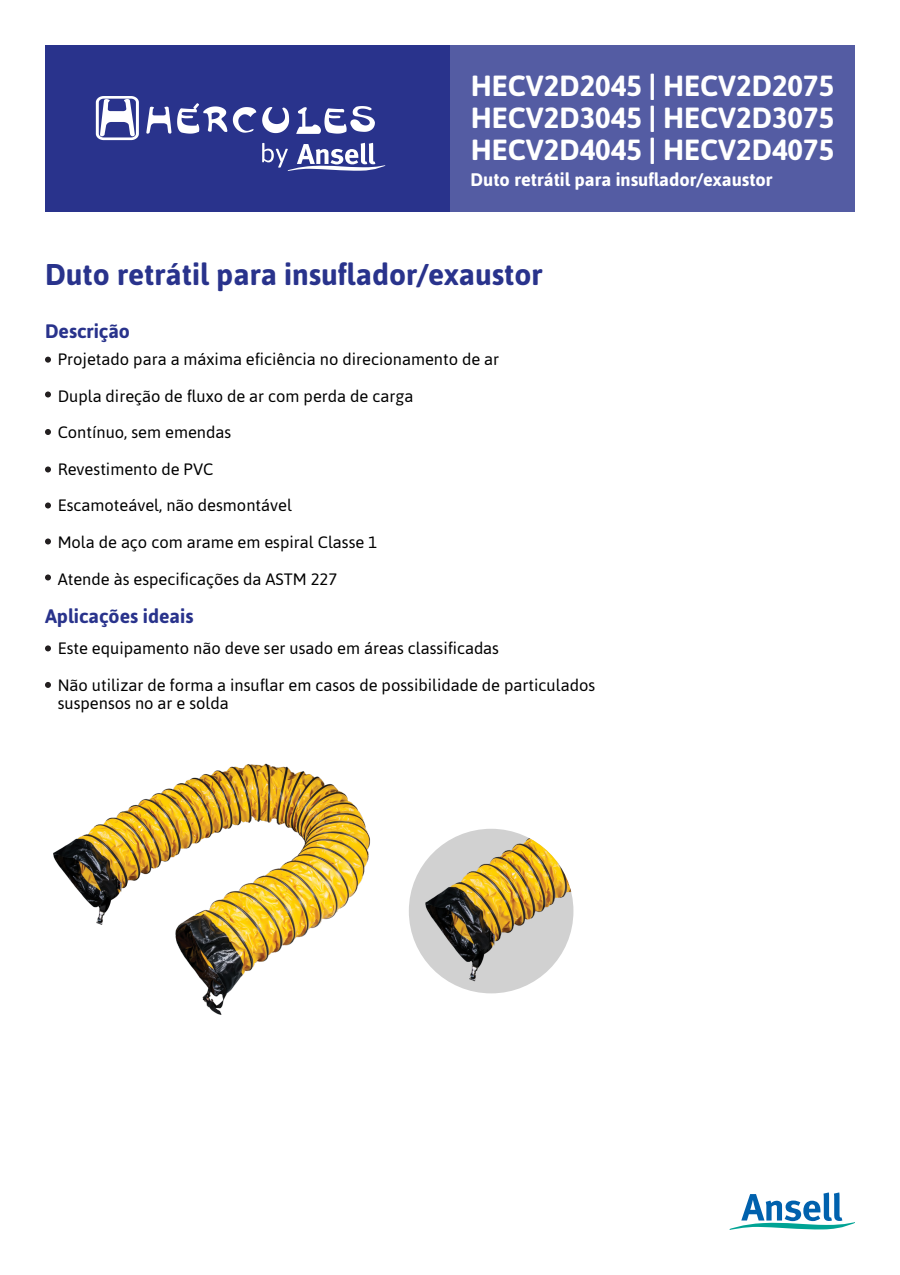
<style>
.page{position:relative;width:900px;height:1275px;background:#fff}
.page>*{position:absolute;margin:0;border:0;box-sizing:border-box;transform-origin:0 0}
.t1{font:700 30px "Asap";color:#29338c}
.t2{font:700 29.1px "Asap";color:#fff}
.t3{font:700 19.5px "Asap";color:#29338c}
.t4{font:700 18.15px "Asap";color:#fff}
.t5{font:16.5px/18.3px "Asap";color:#000}
</style>
<div class="page">
<div style="left:45px;top:45px;width:405px;height:167px;background:#29338c"></div>
<div style="left:450px;top:45px;width:405px;height:167px;background:#545ca3"></div>
<svg style="left:96px;top:96px;width:43px;height:44px"></svg>
<svg style="left:146px;top:107px;width:25px;height:27px"></svg>
<svg style="left:177px;top:103px;width:50px;height:31px"></svg>
<svg style="left:233px;top:107px;width:23px;height:26px"></svg>
<svg style="left:262px;top:107px;width:27px;height:26px"></svg>
<svg style="left:296px;top:106px;width:79px;height:28px"></svg>
<svg style="left:262px;top:143px;width:123px;height:28px"></svg>
<svg style="left:45px;top:645px;width:6px;height:6px"></svg>
<svg style="left:45px;top:682px;width:6px;height:6px"></svg>
<svg style="left:45px;top:357px;width:6px;height:6px"></svg>
<svg style="left:45px;top:392px;width:6px;height:6px"></svg>
<svg style="left:45px;top:502px;width:6px;height:6px"></svg>
<svg style="left:45px;top:574px;width:6px;height:6px"></svg>
<svg style="left:45px;top:429px;width:6px;height:6px"></svg>
<svg style="left:45px;top:466px;width:6px;height:6px"></svg>
<svg style="left:45px;top:538px;width:6px;height:6px"></svg>
<svg style="left:730px;top:1192px;width:125px;height:38px"></svg>
<img style="left:53px;top:763px;width:317px;height:252px">
<img style="left:417px;top:829px;width:156px;height:164px">
<p class="t2" style="left:471px;top:67px;width:365px">HECV2D2045 | HECV2D2075</p>
<p class="t2" style="left:471px;top:99px;width:365px">HECV2D3045 | HECV2D3075</p>
<p class="t2" style="left:471px;top:130px;width:365px">HECV2D4045 | HECV2D4075</p>
<p class="t4" style="left:471px;top:167px;width:303px">Duto retrátil para insuflador/exaustor</p>
<p class="t1" style="left:45px;top:254px;width:499px">Duto retrátil para insuflador/exaustor</p>
<p class="t3" style="left:45px;top:319px;width:87px">Descrição</p>
<p class="t5" style="left:58px;top:350px;width:443px">Projetado para a máxima eficiência no direcionamento de ar</p>
<p class="t5" style="left:58px;top:386px;width:357px">Dupla direção de fluxo de ar com perda de carga</p>
<p class="t5" style="left:58px;top:423px;width:175px">Contínuo, sem emendas</p>
<p class="t5" style="left:58px;top:459px;width:157px">Revestimento de PVC</p>
<p class="t5" style="left:58px;top:496px;width:236px">Escamoteável, não desmontável</p>
<p class="t5" style="left:58px;top:533px;width:321px">Mola de aço com arame em espiral Classe 1</p>
<p class="t5" style="left:58px;top:569px;width:281px">Atende às especificações da ASTM 227</p>
<p class="t3" style="left:45px;top:603px;width:150px">Aplicações ideais</p>
<p class="t5" style="left:58px;top:639px;width:443px">Este equipamento não deve ser usado em áreas classificadas</p>
<p class="t5" style="left:58px;top:675px;width:539px">Não utilizar de forma a insuflar em casos de possibilidade de particulados suspensos no ar e solda</p>
</div>
